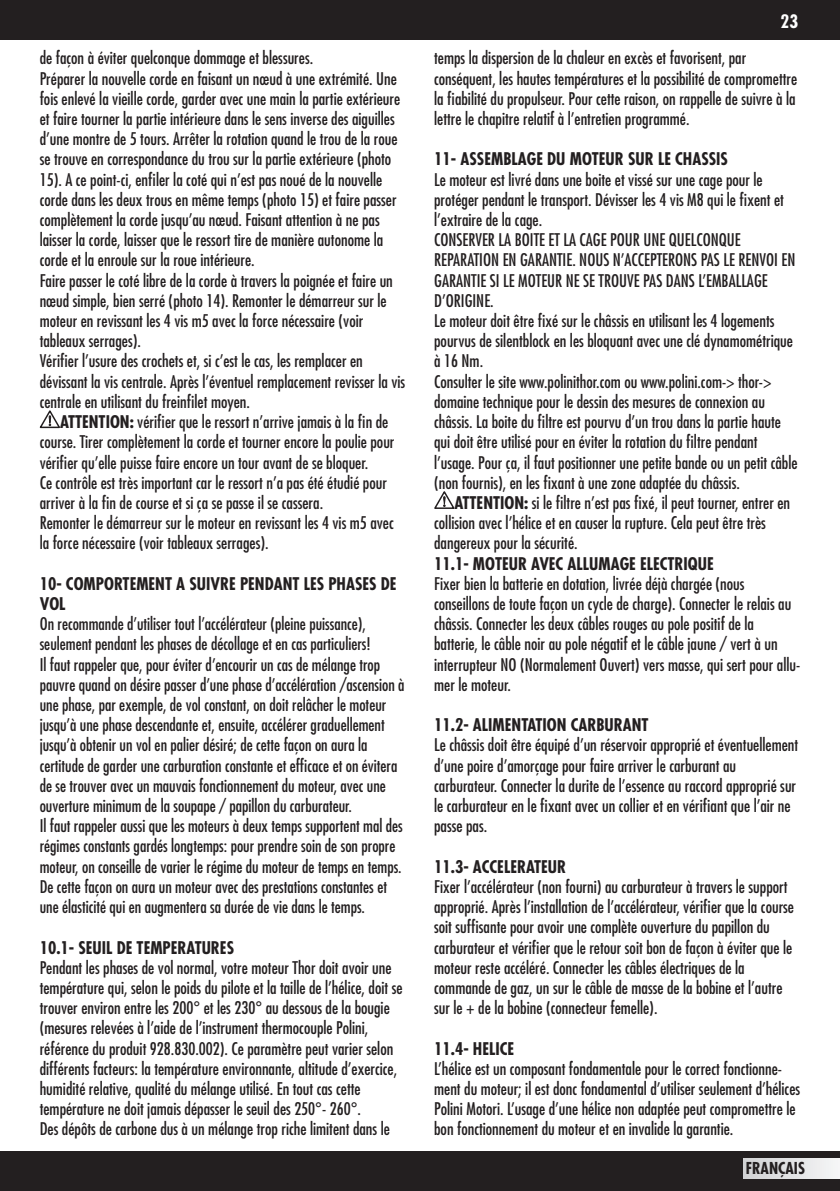
<style>
.page{position:relative;width:840px;height:1191px;background:#fff}
.page>*{position:absolute;margin:0;border:0;box-sizing:border-box;transform-origin:0 0}
.t1{font:700 condensed 18px "Futura LT";color:#fff}
.t2{font:condensed 17px/20.2px "Futura LT";color:#231f20}
.t3{font:700 condensed 17px/20.2px "Futura LT";color:#231f20}
.t4{font:700 condensed 16px "Futura LT";color:#231f20}
.s1{font-weight:700}
</style>
<div class="page">
<div style="left:0;top:0;width:839px;height:40px;background:#231f20"></div>
<div style="left:0;top:1151px;width:839px;height:40px;background:#231f20"></div>
<div style="left:743px;top:1158px;width:96px;height:20px;background:linear-gradient(to right,#d0d2d4,#f5f5f6)"></div>
<svg style="left:40px;top:410px;width:20px;height:18px"></svg>
<svg style="left:434px;top:491px;width:20px;height:18px"></svg>
<p class="t2" style="left:40px;top:48px;width:275px">de façon à éviter quelconque dommage et blessures.</p>
<p class="t2" style="left:40px;top:68px;width:362px">Préparer la nouvelle corde en faisant un nœud à une extrémité. Une fois enlevé la vieille corde, garder avec une main la partie extérieure et faire tourner la partie intérieure dans le sens inverse des aiguilles d’une montre de 5 tours. Arrêter la rotation quand le trou de la roue se trouve en correspondance du trou sur la partie extérieure (photo 15). A ce point-ci, enfiler la coté qui n’est pas noué de la nouvelle corde dans les deux trous en même temps (photo 15) et faire passer complètement la corde jusqu’au nœud. Faisant attention à ne pas laisser la corde, laisser que le ressort tire de manière autonome la corde et la enroule sur la roue intérieure.</p>
<p class="t2" style="left:40px;top:270px;width:354px">Faire passer le coté libre de la corde à travers la poignée et faire un nœud simple, bien serré (photo 14). Remonter le démarreur sur le moteur en revissant les 4 vis m5 avec la force nécessaire (voir tableaux serrages).</p>
<p class="t2" style="left:40px;top:351px;width:367px">Vérifier l’usure des crochets et, si c’est le cas, les remplacer en dévissant la vis centrale. Après l’éventuel remplacement revisser la vis centrale en utilisant du freinfilet moyen.</p>
<p class="t2" style="left:40px;top:411px;width:356px;text-indent:20px"><span class="s1">ATTENTION:</span> vérifier que le ressort n’arrive jamais à la fin de course. Tirer complètement la corde et tourner encore la poulie pour vérifier qu’elle puisse faire encore un tour avant de se bloquer.</p>
<p class="t2" style="left:40px;top:472px;width:348px">Ce contrôle est très important car le ressort n’a pas été étudié pour arriver à la fin de course et si ça se passe il se cassera.</p>
<p class="t2" style="left:40px;top:512px;width:355px">Remonter le démarreur sur le moteur en revissant les 4 vis m5 avec la force nécessaire (voir tableaux serrages).</p>
<p class="t3" style="left:40px;top:573px;width:358px">10- COMPORTEMENT A SUIVRE PENDANT LES PHASES DE<br>VOL</p>
<p class="t2" style="left:40px;top:613px;width:332px">On recommande d’utiliser tout l’accélérateur (pleine puissance), seulement pendant les phases de décollage et en cas particuliers!</p>
<p class="t2" style="left:40px;top:654px;width:366px">Il faut rappeler que, pour éviter d’encourir un cas de mélange trop pauvre quand on désire passer d’une phase d’accélération /ascension à une phase, par exemple, de vol constant, on doit relâcher le moteur jusqu’à une phase descendante et, ensuite, accélérer graduellement jusqu’à obtenir un vol en palier désiré; de cette façon on aura la certitude de garder une carburation constante et efficace et on évitera de se trouver avec un mauvais fonctionnement du moteur, avec une ouverture minimum de la soupape / papillon du carburateur.</p>
<p class="t2" style="left:40px;top:815px;width:364px">Il faut rappeler aussi que les moteurs à deux temps supportent mal des régimes constants gardés longtemps: pour prendre soin de son propre moteur, on conseille de varier le régime du moteur de temps en temps.<br>De cette façon on aura un moteur avec des prestations constantes et une élasticité qui en augmentera sa durée de vie dans le temps.</p>
<p class="t3" style="left:40px;top:937px;width:196px">10.1- SEUIL DE TEMPERATURES</p>
<p class="t2" style="left:40px;top:957px;width:364px">Pendant les phases de vol normal, votre moteur Thor doit avoir une température qui, selon le poids du pilote et la taille de l’hélice, doit se trouver environ entre les 200° et les 230° au dessous de la bougie (mesures relevées à l’aide de l’instrument thermocouple Polini, référence du produit 928.830.002). Ce paramètre peut varier selon différents facteurs: la température environnante, altitude d’exercice, humidité relative, qualité du mélange utilisé. En tout cas cette température ne doit jamais dépasser le seuil des 250°- 260°.</p>
<p class="t2" style="left:40px;top:1118px;width:351px">Des dépôts de carbone dus à un mélange trop riche limitent dans le</p>
<p class="t1" style="left:780px;top:10px;width:19px">23</p>
<p class="t2" style="left:434px;top:48px;width:364px">temps la dispersion de la chaleur en excès et favorisent, par conséquent, les hautes températures et la possibilité de compromettre la fiabilité du propulseur. Pour cette raison, on rappelle de suivre à la lettre le chapitre relatif à l’entretien programmé.</p>
<p class="t3" style="left:434px;top:149px;width:295px">11- ASSEMBLAGE DU MOTEUR SUR LE CHASSIS</p>
<p class="t2" style="left:434px;top:169px;width:351px">Le moteur est livré dans une boite et vissé sur une cage pour le protéger pendant le transport. Dévisser les 4 vis M8 qui le fixent et l’extraire de la cage.</p>
<p class="t2" style="left:434px;top:230px;width:362px">CONSERVER LA BOITE ET LA CAGE POUR UNE QUELCONQUE REPARATION EN GARANTIE. NOUS N’ACCEPTERONS PAS LE RENVOI EN GARANTIE SI LE MOTEUR NE SE TROUVE PAS DANS L’EMBALLAGE D’ORIGINE.</p>
<p class="t2" style="left:434px;top:310px;width:360px">Le moteur doit être fixé sur le châssis en utilisant les 4 logements pourvus de silentblock en les bloquant avec une clé dynamométrique à 16 Nm.</p>
<p class="t2" style="left:434px;top:371px;width:365px">Consulter le site www.polinithor.com ou www.polini.com-&gt; thor-&gt; domaine technique pour le dessin des mesures de connexion au châssis. La boite du filtre est pourvu d’un trou dans la partie haute qui doit être utilisé pour en éviter la rotation du filtre pendant l’usage. Pour ça, il faut positionner une petite bande ou un petit câble (non fournis), en les fixant à une zone adaptée du châssis.</p>
<p class="t2" style="left:434px;top:492px;width:357px;text-indent:20px"><span class="s1">ATTENTION:</span> si le filtre n’est pas fixé, il peut tourner, entrer en collision avec l’hélice et en causer la rupture. Cela peut être très dangereux pour la sécurité.</p>
<p class="t3" style="left:434px;top:553px;width:281px">11.1- MOTEUR AVEC ALLUMAGE ELECTRIQUE</p>
<p class="t2" style="left:434px;top:573px;width:367px">Fixer bien la batterie en dotation, livrée déjà chargée (nous conseillons de toute façon un cycle de charge). Connecter le relais au châssis. Connecter les deux câbles rouges au pole positif de la batterie, le câble noir au pole négatif et le câble jaune / vert à un interrupteur NO (Normalement Ouvert) vers masse, qui sert pour allu&shy;mer le moteur.</p>
<p class="t3" style="left:434px;top:715px;width:216px">11.2- ALIMENTATION CARBURANT</p>
<p class="t2" style="left:434px;top:735px;width:365px">Le châssis doit être équipé d’un réservoir approprié et éventuellement d’une poire d’amorçage pour faire arriver le carburant au carburateur. Connecter la durite de l’essence au raccord approprié sur le carburateur en le fixant avec un collier et en vérifiant que l’air ne passe pas.</p>
<p class="t3" style="left:434px;top:856px;width:133px">11.3- ACCELERATEUR</p>
<p class="t2" style="left:434px;top:876px;width:361px">Fixer l’accélérateur (non fourni) au carburateur à travers le support approprié. Après l’installation de l’accélérateur, vérifier que la course soit suffisante pour avoir une complète ouverture du papillon du carburateur et vérifier que le retour soit bon de façon à éviter que le moteur reste accéléré. Connecter les câbles électriques de la commande de gaz, un sur le câble de masse de la bobine et l’autre sur le + de la bobine (connecteur femelle).</p>
<p class="t3" style="left:434px;top:1038px;width:81px">11.4- HELICE</p>
<p class="t2" style="left:434px;top:1058px;width:367px">L’hélice est un composant fondamentale pour le correct fonctionne&shy;ment du moteur; il est donc fondamental d’utiliser seulement d’hélices Polini Motori. L’usage d’une hélice non adaptée peut compromettre le bon fonctionnement du moteur et en invalide la garantie.</p>
<p class="t4" style="left:745px;top:1158px;width:61px">FRANÇAIS</p>
</div>
